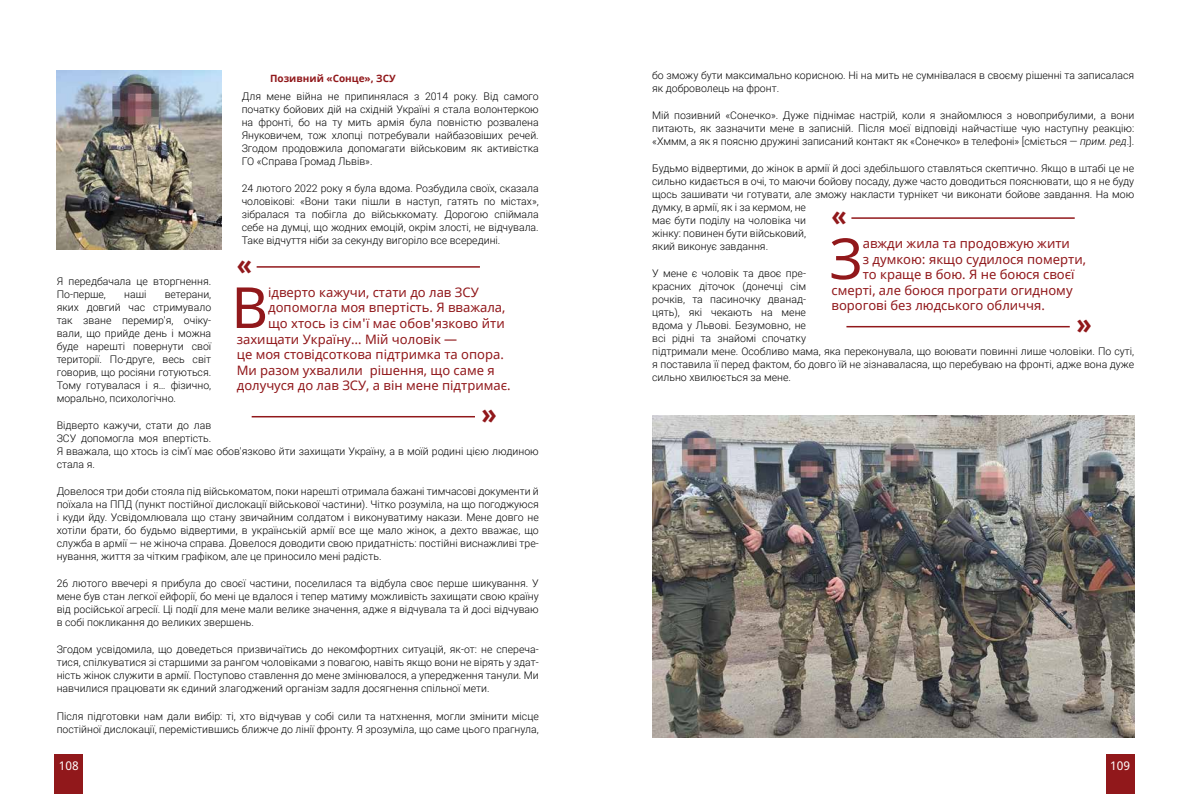
<style>
.page{position:relative;width:1191px;height:794px;background:#fff}
.page>*{position:absolute;margin:0;border:0;box-sizing:border-box;transform-origin:0 0}
.t1{font:56.7px "Noto Sans";color:#91181b}
.t2{font:700 28px "Futuris C";color:#91181b}
.t3{font:13px "Noto Sans";color:#91181b}
.t4{font:12px "Noto Sans";color:#fff}
.t5{font:300 10.5px/13px "Roboto";color:#000;text-align:justify}
.t6{font:700 10px "Noto Sans";color:#91181b}
.s1{font-style:italic}
</style>
<div class="page">
<div style="left:55px;top:754px;width:28px;height:40px;background:#91181b"></div>
<div style="left:1106px;top:754px;width:28px;height:40px;background:#91181b"></div>
<img style="left:57px;top:71px;width:165px;height:178px">
<hr style="left:257px;top:266px;width:223px;height:2px;background:#91181b">
<hr style="left:252px;top:416px;width:223px;height:1px;background:#91181b">
<hr style="left:851px;top:217px;width:223px;height:2px;background:#91181b">
<hr style="left:846px;top:326px;width:223px;height:1px;background:#91181b">
<img style="left:652px;top:416px;width:482px;height:321px">
<p class="t6" style="left:270px;top:71px;width:127px">Позивний «Сонце», ЗСУ</p>
<p class="t5" style="left:242px;top:90px;width:298px">Для мене війна не припинялася з 2014 року. Від самого початку бойових дій на східній Україні я стала волонтеркою на фронті, бо на ту мить армія була повністю розвалена Януковичем, тож хлопці потребували найбазовіших речей.<br>Згодом продовжила допомагати військовим як активістка ГО «Справа Громад Львів».</p>
<p class="t5" style="left:242px;top:182px;width:298px">24 лютого 2022 року я була вдома. Розбудила своїх, сказала чоловікові: «Вони таки пішли в наступ, гатять по містах», зібралася та побігла до військкомату. Дорогою спіймала себе на думці, що жодних емоцій, окрім злості, не відчувала.<br>Таке відчуття ніби за секунду вигоріло все всередині.</p>
<h2 class="t2" style="left:237px;top:249px;width:17px">«</h2>
<p class="t5" style="left:57px;top:274px;width:156px">Я передбачала це вторгнення.<br>По-перше,</p>
<h1 class="t1" style="left:231px;top:268px;width:38px">В</h1>
<p class="t3" style="left:268px;top:283px;width:212px">ідверто кажучи, стати до лав ЗСУ</p>
<p class="t5" style="left:124px;top:287px;width:24px">наші</p>
<p class="t5" style="left:57px;top:287px;width:156px;text-indent:108px">ветерани, яких довгий час стримувало так зване перемир'я, очіку&shy;вали, що прийде день і можна буде нарешті повернути свої території. По-друге, весь світ говорив, що росіяни готуються.<br>Тому готувалася і я… фізично, морально, психологічно.</p>
<p class="t5" style="left:57px;top:418px;width:483px;text-align:left">Відверто кажучи, стати до лав<br>ЗСУ допомогла моя впертість.<br>Я вважала, що хтось із сім'ї має обов'язково йти захищати Україну, а в моїй родині цією людиною стала я.</p>
<p class="t5" style="left:57px;top:484px;width:483px">Довелося три доби стояла під військоматом, поки нарешті отримала бажані тимчасові документи й поїхала на ППД (пункт постійної дислокації військової частини). Чітко розуміла, на що погоджуюся і куди йду. Усвідомлювала що стану звичайним солдатом і виконуватиму накази. Мене довго не хотіли брати, бо будьмо відвертими, в українській армії все ще мало жінок, а дехто вважає, що служба в армії — не жіноча справа. Довелося доводити свою придатність: постійні виснажливі тре&shy;нування, життя за чітким графіком, але це приносило мені радість.</p>
<p class="t5" style="left:57px;top:576px;width:483px">26 лютого ввечері я прибула до своєї частини, поселилася та відбула своє перше шикування. У мене був стан легкої ейфорії, бо мені це вдалося і тепер матиму можливість захищати свою країну від російської агресії. Ці події для мене мали велике значення, адже я відчувала та й досі відчуваю в собі покликання до великих звершень.</p>
<p class="t5" style="left:57px;top:643px;width:483px">Згодом усвідомила, що доведеться призвичаїтись до некомфортних ситуацій, як-от: не спереча&shy;тися, спілкуватися зі старшими за рангом чоловіками з повагою, навіть якщо вони не вірять у здат&shy;ність жінок служити в армії. Поступово ставлення до мене змінювалося, а упередження танули. Ми навчилися працювати як єдиний злагоджений організм задля досягнення спільної мети.</p>
<p class="t5" style="left:57px;top:709px;width:483px">Після підготовки нам дали вибір: ті, хто відчував у собі сили та натхнення, могли змінити місце постійної дислокації, перемістившись ближче до лінії фронту. Я зрозуміла, що саме цього прагнула,</p>
<p class="t3" style="left:268px;top:299px;width:239px">допомогла моя впертість. Я вважала,</p>
<p class="t3" style="left:268px;top:314px;width:238px">що хтось із сім'ї має обов'язково йти</p>
<p class="t3" style="left:237px;top:330px;width:222px">захищати Україну… Мій чоловік —</p>
<p class="t3" style="left:237px;top:345px;width:269px">це моя стовідсоткова підтримка та опора.</p>
<p class="t3" style="left:237px;top:361px;width:259px">Ми разом ухвалили рішення, що саме я</p>
<p class="t3" style="left:237px;top:377px;width:275px">долучуся до лав ЗСУ, а він мене підтримає.</p>
<h2 class="t2" style="left:497px;top:434px;width:17px;rotate:-180deg">«</h2>
<p class="t5" style="left:652px;top:68px;width:483px">бо зможу бути максимально корисною. Ні на мить не сумнівалася в своєму рішенні та записалася як доброволець на фронт.</p>
<p class="t5" style="left:652px;top:108px;width:483px">Мій позивний «Сонечко». Дуже піднімає настрій, коли я знайомлюся з новоприбулими, а вони питають, як зазначити мене в записній. Після моєї відповіді найчастіше чую наступну реакцію: «Хммм, а як я поясню дружині записаний контакт як «Сонечко» в телефоні» [сміється — <span class="s1">прим. ред</span>.].</p>
<p class="t5" style="left:652px;top:161px;width:483px;text-align:left">Будьмо відвертими, до жінок в армії й досі здебільшого ставляться скептично. Якщо в штабі це не сильно кидається в очі, то маючи бойову посаду, дуже часто доводиться пояснювати, що я не буду щось зашивати чи готувати, але зможу накласти турнікет чи виконати бойове завдання. На мою думку, в армії, як і за кермом, не<br>має бути поділу на чоловіка чи<br>жінку: повинен бути військовий,<br>який виконує завдання.</p>
<p class="t5" style="left:652px;top:267px;width:483px;text-align:left">У мене є чоловік та двоє пре-<br>красних діточок (донечці сім<br>рочків, та пасиночку дванад-<br>цять), які чекають на мене<br>вдома у Львові. Безумовно, не<br>всі рідні та знайомі спочатку<br>підтримали мене. Особливо мама, яка переконувала, що воювати повинні лише чоловіки. По суті, я поставила її перед фактом, бо довго їй не зізнаваласяа, що перебуваю на фронті, адже вона дуже сильно хвилюється за мене.</p>
<h2 class="t2" style="left:831px;top:200px;width:17px">«</h2>
<h1 class="t1" style="left:829px;top:220px;width:35px">З</h1>
<p class="t3" style="left:862px;top:234px;width:209px">авжди жила та продовжую жити</p>
<p class="t3" style="left:862px;top:250px;width:225px">з думкою: якщо судилося померти,</p>
<p class="t3" style="left:862px;top:265px;width:213px">то краще в бою. Я не боюся своєї</p>
<p class="t3" style="left:831px;top:281px;width:242px">смерті, але боюся програти огидному</p>
<p class="t3" style="left:831px;top:297px;width:215px">ворогові без людського обличчя.</p>
<h2 class="t2" style="left:1091px;top:344px;width:17px;rotate:-180deg">«</h2>
<p class="t4" style="left:59px;top:757px;width:21px">108</p>
<p class="t4" style="left:1110px;top:757px;width:21px">109</p>
</div>
